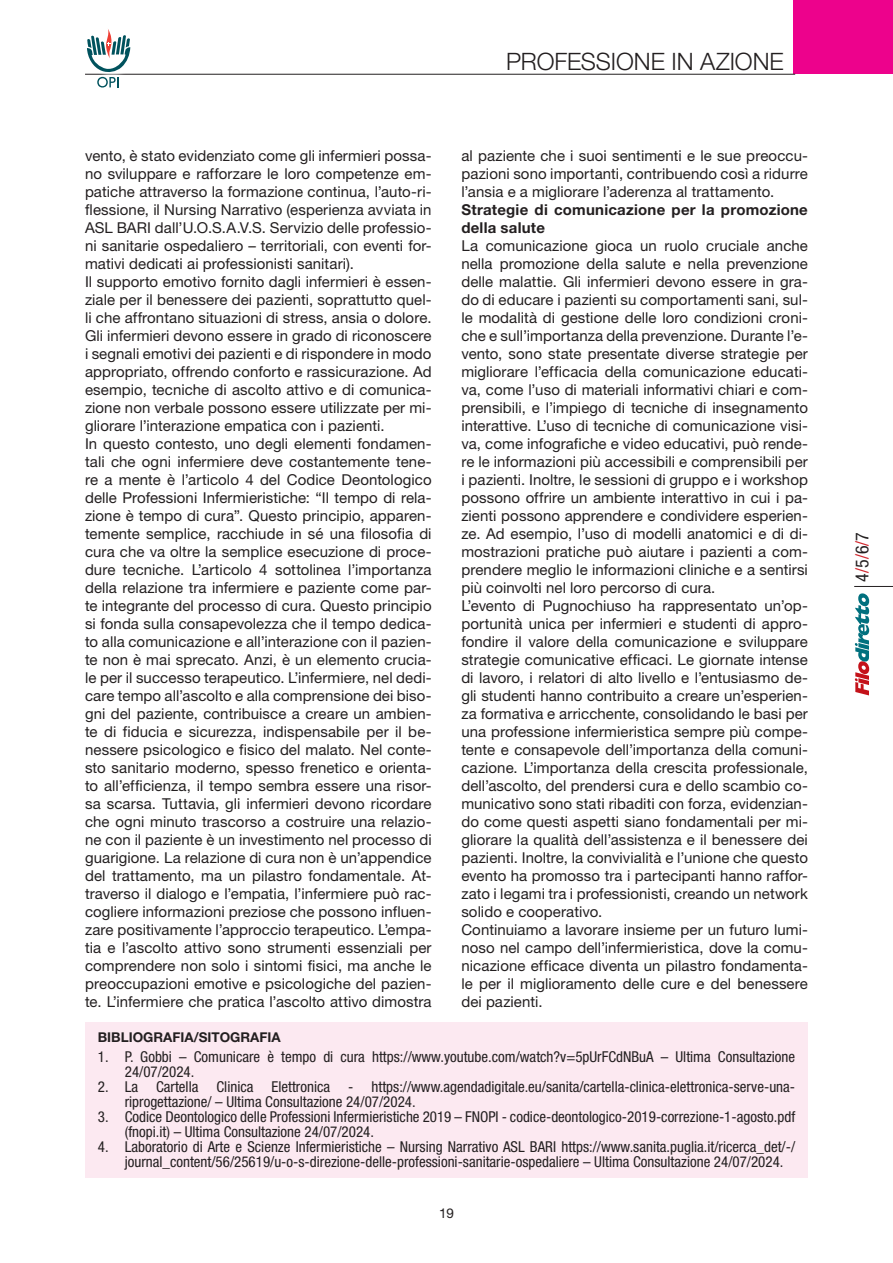
<style>
.page{position:relative;width:893px;height:1263px;background:#fff}
.page>*{position:absolute;margin:0;border:0;box-sizing:border-box;transform-origin:0 0}
.t1{font:300 24px "Helvetica Neue LT Std";letter-spacing:-.005em;color:#231f20}
.t2{font:condensed 18px "Helvetica Neue LT Std";color:#231f20}
._1_Testo_normale{font:15px/18px "Helvetica Neue LT Std";letter-spacing:.005em;color:#231f20;text-align:justify}
.t3{font:condensed 15px/15px "Helvetica Neue LT Std";color:#231f20}
._1_Testo_normale-2{font:700 15px/18px "Helvetica Neue LT Std";letter-spacing:.015em;color:#231f20}
._1_Bibliografia_titolo{font:700 13.5px "Helvetica Neue LT Std";color:#231f20}
.t4{font:13.5px "Helvetica Neue LT Std";color:#231f20}
.s1{color:#d1232a}
</style>
<div class="page">
<svg style="left:855px;top:593px;width:14px;height:102px"></svg>
<div style="left:793px;top:0;width:100px;height:74px;background:#ed028c"></div>
<hr style="left:854px;top:586px;width:39px;height:1px;background:#231f20">
<hr style="left:85px;top:74px;width:710px;height:1px;background:#231f20">
<div style="left:86px;top:28px;width:51px;height:66px;background:#fff"></div>
<svg style="left:87px;top:29px;width:43px;height:59px"></svg>
<div style="left:85px;top:1022px;width:723px;height:155px;background:#fce9f1"></div>
<h1 class="t1" style="left:506px;top:47px;width:279px">PROFESSIONE IN AZIONE</h1>
<p class="_1_Testo_normale" style="left:85px;top:146px;width:348px">vento, è stato evidenziato come gli infermieri possa&shy;no sviluppare e rafforzare le loro competenze em&shy;patiche attraverso la formazione continua, l’auto-ri&shy;flessione, il Nursing Narrativo (esperienza avviata in ASL BARI dall’U.O.S.A.V.S. Servizio delle professio&shy;ni sanitarie ospedaliero – territoriali, con eventi for&shy;mativi dedicati ai professionisti sanitari).</p>
<p class="_1_Testo_normale" style="left:85px;top:272px;width:348px">Il supporto emotivo fornito dagli infermieri è essen&shy;ziale per il benessere dei pazienti, soprattutto quel&shy;li che affrontano situazioni di stress, ansia o dolore.<br>Gli infermieri devono essere in grado di riconoscere i segnali emotivi dei pazienti e di rispondere in modo appropriato, offrendo conforto e rassicurazione. Ad esempio, tecniche di ascolto attivo e di comunica&shy;zione non verbale possono essere utilizzate per mi&shy;gliorare l’interazione empatica con i pazienti.</p>
<p class="_1_Testo_normale" style="left:85px;top:434px;width:348px">In questo contesto, uno degli elementi fondamen&shy;tali che ogni infermiere deve costantemente tene&shy;re a mente è l’articolo 4 del Codice Deontologico delle Professioni Infermieristiche: “Il tempo di rela&shy;zione è tempo di cura”. Questo principio, apparen&shy;temente semplice, racchiude in sé una filosofia di cura che va oltre la semplice esecuzione di proce&shy;dure tecniche. L’articolo 4 sottolinea l’importanza della relazione tra infermiere e paziente come par&shy;te integrante del processo di cura. Questo principio si fonda sulla consapevolezza che il tempo dedica&shy;to alla comunicazione e all’interazione con il pazien&shy;te non è mai sprecato. Anzi, è un elemento crucia&shy;le per il successo terapeutico. L’infermiere, nel dedi&shy;care tempo all’ascolto e alla comprensione dei biso&shy;gni del paziente, contribuisce a creare un ambien&shy;te di fiducia e sicurezza, indispensabile per il be&shy;nessere psicologico e fisico del malato. Nel conte&shy;sto sanitario moderno, spesso frenetico e orienta&shy;to all’efficienza, il tempo sembra essere una risor&shy;sa scarsa. Tuttavia, gli infermieri devono ricordare che ogni minuto trascorso a costruire una relazio&shy;ne con il paziente è un investimento nel processo di guarigione. La relazione di cura non è un’appendice del trattamento, ma un pilastro fondamentale. At&shy;traverso il dialogo e l’empatia, l’infermiere può rac&shy;cogliere informazioni preziose che possono influen&shy;zare positivamente l’approccio terapeutico. L’empa&shy;tia e l’ascolto attivo sono strumenti essenziali per comprendere non solo i sintomi fisici, ma anche le preoccupazioni emotive e psicologiche del pazien&shy;te. L’infermiere che pratica l’ascolto attivo dimostra</p>
<p class="_1_Testo_normale" style="left:461px;top:146px;width:348px">al paziente che i suoi sentimenti e le sue preoccu&shy;pazioni sono importanti, contribuendo così a ridurre l’ansia e a migliorare l’aderenza al trattamento.</p>
<p class="_1_Testo_normale-2" style="left:461px;top:200px;width:348px">Strategie di comunicazione per la promozione della salute</p>
<p class="_1_Testo_normale" style="left:461px;top:236px;width:348px">La comunicazione gioca un ruolo cruciale anche nella promozione della salute e nella prevenzione delle malattie. Gli infermieri devono essere in gra&shy;do di educare i pazienti su comportamenti sani, sul&shy;le modalità di gestione delle loro condizioni croni&shy;che e sull’importanza della prevenzione. Durante l’e&shy;vento, sono state presentate diverse strategie per migliorare l’efficacia della comunicazione educati&shy;va, come l’uso di materiali informativi chiari e com&shy;prensibili, e l’impiego di tecniche di insegnamento interattive. L’uso di tecniche di comunicazione visi&shy;va, come infografiche e video educativi, può rende&shy;re le informazioni più accessibili e comprensibili per i pazienti. Inoltre, le sessioni di gruppo e i workshop possono offrire un ambiente interattivo in cui i pa&shy;zienti possono apprendere e condividere esperien&shy;ze. Ad esempio, l’uso di modelli anatomici e di di&shy;mostrazioni pratiche può aiutare i pazienti a com&shy;prendere meglio le informazioni cliniche e a sentirsi più coinvolti nel loro percorso di cura.</p>
<p class="_1_Testo_normale" style="left:461px;top:596px;width:348px">L’evento di Pugnochiuso ha rappresentato un’op&shy;portunità unica per infermieri e studenti di appro&shy;fondire il valore della comunicazione e sviluppare strategie comunicative efficaci. Le giornate intense di lavoro, i relatori di alto livello e l’entusiasmo de&shy;gli studenti hanno contribuito a creare un’esperien&shy;za formativa e arricchente, consolidando le basi per una professione infermieristica sempre più compe&shy;tente e consapevole dell’importanza della comuni&shy;cazione. L’importanza della crescita professionale, dell’ascolto, del prendersi cura e dello scambio co&shy;municativo sono stati ribaditi con forza, evidenzian&shy;do come questi aspetti siano fondamentali per mi&shy;gliorare la qualità dell’assistenza e il benessere dei pazienti. Inoltre, la convivialità e l’unione che questo evento ha promosso tra i partecipanti hanno raffor&shy;zato i legami tra i professionisti, creando un network solido e cooperativo.</p>
<p class="_1_Testo_normale" style="left:461px;top:920px;width:348px">Continuiamo a lavorare insieme per un futuro lumi&shy;noso nel campo dell’infermieristica, dove la comu&shy;nicazione efficace diventa un pilastro fondamenta&shy;le per il miglioramento delle cure e del benessere dei pazienti.</p>
<p class="_1_Bibliografia_titolo" style="left:98px;top:1029px;width:184px">BIBLIOGRAFIA/SITOGRAFIA</p>
<p class="t3" style="left:125px;top:1049px;width:672px;text-indent:-27px">1. P. Gobbi – Comunicare è tempo di cura https://www.youtube.com/watch?v=5pUrFCdNBuA – Ultima Consultazione<br>24/07/2024.</p>
<p class="t3" style="left:125px;top:1079px;width:672px;text-indent:-27px">2. La Cartella Clinica Elettronica - https://www.agendadigitale.eu/sanita/cartella-clinica-elettronica-serve-una&shy;riprogettazione/ – Ultima Consultazione 24/07/2024.</p>
<p class="t3" style="left:125px;top:1109px;width:672px;text-indent:-27px">3. Codice Deontologico delle Professioni Infermieristiche 2019 – FNOPI - codice-deontologico-2019-correzione-1-agosto.pdf (fnopi.it) – Ultima Consultazione 24/07/2024.</p>
<p class="t3" style="left:125px;top:1139px;width:672px;text-indent:-27px">4. Laboratorio di Arte e Scienze Infermieristiche – Nursing Narrativo ASL BARI https://www.sanita.puglia.it/ricerca_det/-/ journal_content/56/25619/u-o-s-direzione-delle-professioni-sanitarie-ospedaliere – Ultima Consultazione 24/07/2024.</p>
<p class="t4" style="left:439px;top:1205px;width:16px">19</p>
<p class="t2" style="left:852px;top:582px;width:51px;rotate:-90deg">4<span class="s1">/</span>5<span class="s1">/</span>6<span class="s1">/</span>7</p>
</div>
